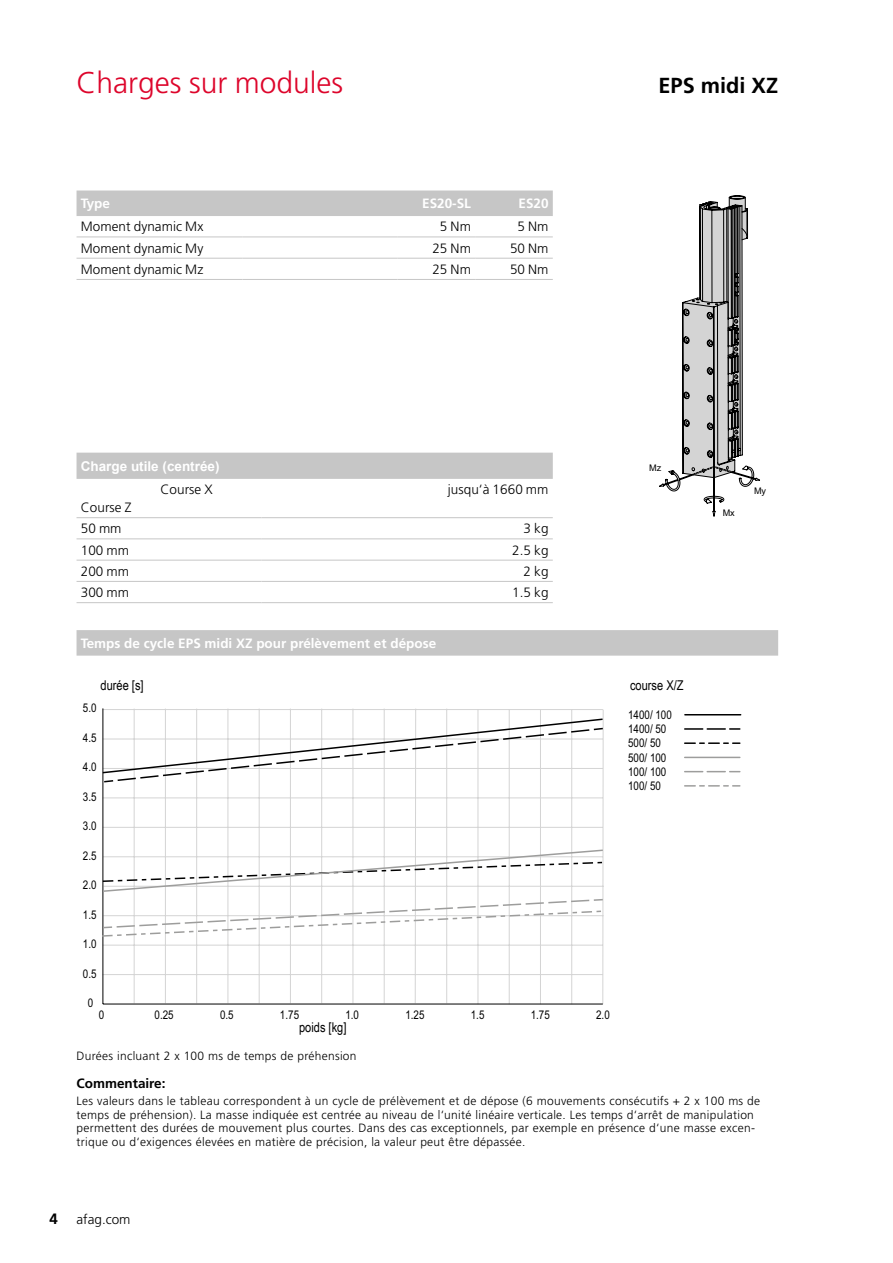
<style>
.page{position:relative;width:893px;height:1263px;background:#fff}
.page>*{position:absolute;margin:0;border:0;box-sizing:border-box;transform-origin:0 0}
.Überschrift_Seite_1{font:300 30px "Frutiger LT Pro";color:#dd052b}
.Modulbezeichnung_bol{font:700 21.75px "Frutiger LT Pro";color:#000}
.Tabelle_Regular_9pt{font:300 13.5px "Frutiger LT Pro";letter-spacing:.005em;color:#000}
.Tabelle_bold_9pt_wei{font:700 13.5px "Frutiger LT Pro";color:#fff}
.Legende_Diagramm{font:13.5px "Arial Narrow";color:#000}
.Tabelle_bold_9pt_wei-2{font:700 13.5px "Arial";color:#fff}
.Untertitel_Grundtext{font:700 13.5px "Frutiger LT Pro";color:#000}
._4_Tabelle_8_9{font:300 12px/13.5px "Frutiger LT Pro";letter-spacing:.025em;color:#000}
.t1{font:12px/14.2px "Arial Narrow";color:#000}
.t2{font:9.15px "Arial";color:#000}
.s1{font-weight:700;font-size:15px}
</style>
<div class="page">
<svg style="left:659px;top:196px;width:101px;height:321px"></svg>
<div style="left:77px;top:630px;width:701px;height:26px;background:#c6c6c6"></div>
<div style="left:77px;top:190px;width:476px;height:26px;background:#c6c6c6"></div>
<hr style="left:242px;top:237px;width:78px;height:1px;background:#c6c6c6">
<hr style="left:320px;top:237px;width:78px;height:1px;background:#c6c6c6">
<hr style="left:398px;top:237px;width:77px;height:1px;background:#c6c6c6">
<hr style="left:475px;top:237px;width:78px;height:1px;background:#c6c6c6">
<hr style="left:242px;top:258px;width:78px;height:1px;background:#c6c6c6">
<hr style="left:320px;top:258px;width:78px;height:1px;background:#c6c6c6">
<hr style="left:398px;top:258px;width:77px;height:1px;background:#c6c6c6">
<hr style="left:475px;top:258px;width:78px;height:1px;background:#c6c6c6">
<hr style="left:77px;top:237px;width:165px;height:1px;background:#c6c6c6">
<hr style="left:242px;top:279px;width:78px;height:1px;background:#c6c6c6">
<hr style="left:320px;top:279px;width:78px;height:1px;background:#c6c6c6">
<hr style="left:398px;top:279px;width:77px;height:1px;background:#c6c6c6">
<hr style="left:475px;top:279px;width:78px;height:1px;background:#c6c6c6">
<hr style="left:77px;top:258px;width:165px;height:1px;background:#c6c6c6">
<hr style="left:77px;top:279px;width:165px;height:1px;background:#c6c6c6">
<div style="left:77px;top:453px;width:476px;height:26px;background:#c6c6c6"></div>
<hr style="left:77px;top:517px;width:184px;height:1px;background:#c6c6c6">
<hr style="left:261px;top:517px;width:292px;height:1px;background:#c6c6c6">
<hr style="left:77px;top:538px;width:184px;height:1px;background:#c6c6c6">
<hr style="left:261px;top:538px;width:292px;height:1px;background:#c6c6c6">
<hr style="left:77px;top:560px;width:184px;height:1px;background:#c6c6c6">
<hr style="left:261px;top:560px;width:292px;height:1px;background:#c6c6c6">
<hr style="left:77px;top:581px;width:184px;height:1px;background:#c6c6c6">
<hr style="left:261px;top:581px;width:292px;height:1px;background:#c6c6c6">
<hr style="left:77px;top:602px;width:184px;height:1px;background:#c6c6c6">
<hr style="left:261px;top:602px;width:292px;height:1px;background:#c6c6c6">
<hr style="left:540px;top:709px;width:1px;height:295px;background:#d4d4d4">
<hr style="left:478px;top:709px;width:1px;height:295px;background:#d4d4d4">
<hr style="left:415px;top:709px;width:1px;height:294px;background:#d4d4d4">
<hr style="left:353px;top:709px;width:1px;height:294px;background:#d4d4d4">
<hr style="left:290px;top:709px;width:1px;height:294px;background:#d4d4d4">
<hr style="left:602px;top:709px;width:2px;height:295px;background:#d4d4d4">
<hr style="left:228px;top:709px;width:1px;height:294px;background:#d4d4d4">
<hr style="left:165px;top:709px;width:1px;height:294px;background:#d4d4d4">
<hr style="left:103px;top:709px;width:500px;height:1px;background:#d4d4d4">
<hr style="left:103px;top:827px;width:500px;height:1px;background:#d4d4d4">
<hr style="left:103px;top:797px;width:500px;height:1px;background:#d4d4d4">
<hr style="left:571px;top:710px;width:1px;height:294px;background:#d4d4d4">
<hr style="left:509px;top:710px;width:1px;height:294px;background:#d4d4d4">
<hr style="left:446px;top:709px;width:1px;height:294px;background:#d4d4d4">
<hr style="left:384px;top:709px;width:1px;height:294px;background:#d4d4d4">
<hr style="left:321px;top:709px;width:1px;height:294px;background:#d4d4d4">
<hr style="left:259px;top:709px;width:1px;height:294px;background:#d4d4d4">
<hr style="left:196px;top:709px;width:1px;height:294px;background:#d4d4d4">
<hr style="left:134px;top:709px;width:1px;height:294px;background:#d4d4d4">
<hr style="left:103px;top:974px;width:500px;height:1px;background:#d4d4d4">
<hr style="left:103px;top:945px;width:500px;height:1px;background:#d4d4d4">
<hr style="left:103px;top:708px;width:1px;height:296px;background:#000">
<hr style="left:103px;top:1004px;width:500px;height:1px;background:#000">
<svg style="left:102px;top:717px;width:502px;height:66px"></svg>
<hr style="left:685px;top:714px;width:56px;height:1px;background:#000">
<svg style="left:685px;top:771px;width:55px;height:1px"></svg>
<svg style="left:685px;top:728px;width:55px;height:2px"></svg>
<hr style="left:685px;top:757px;width:55px;height:1px;background:#9d9d9c">
<svg style="left:685px;top:742px;width:55px;height:2px"></svg>
<svg style="left:685px;top:785px;width:55px;height:2px"></svg>
<svg style="left:102px;top:849px;width:502px;height:88px"></svg>
<p class="Überschrift_Seite_1" style="left:77px;top:65px;width:268px">Charges sur modules</p>
<p class="Modulbezeichnung_bol" style="left:658px;top:72px;width:121px">EPS midi XZ</p>
<p class="Tabelle_bold_9pt_wei" style="left:81px;top:196px;width:31px">Type</p>
<p class="Tabelle_bold_9pt_wei" style="left:422px;top:196px;width:50px">ES20-SL</p>
<p class="Tabelle_bold_9pt_wei" style="left:518px;top:196px;width:32px">ES20</p>
<p class="Tabelle_Regular_9pt" style="left:81px;top:219px;width:124px">Moment dynamic Mx</p>
<p class="Tabelle_Regular_9pt" style="left:440px;top:219px;width:32px">5 Nm</p>
<p class="Tabelle_Regular_9pt" style="left:518px;top:219px;width:32px">5 Nm</p>
<p class="Tabelle_Regular_9pt" style="left:81px;top:240px;width:124px">Moment dynamic My</p>
<p class="Tabelle_Regular_9pt" style="left:432px;top:240px;width:40px">25 Nm</p>
<p class="Tabelle_Regular_9pt" style="left:510px;top:240px;width:40px">50 Nm</p>
<p class="Tabelle_Regular_9pt" style="left:81px;top:261px;width:124px">Moment dynamic Mz</p>
<p class="Tabelle_Regular_9pt" style="left:432px;top:261px;width:40px">25 Nm</p>
<p class="Tabelle_Regular_9pt" style="left:510px;top:261px;width:40px">50 Nm</p>
<p class="Tabelle_bold_9pt_wei-2" style="left:81px;top:457px;width:140px">Charge utile (centrée)</p>
<p class="Tabelle_Regular_9pt" style="left:160px;top:482px;width:54px">Course X</p>
<p class="Tabelle_Regular_9pt" style="left:81px;top:500px;width:52px">Course Z</p>
<p class="Tabelle_Regular_9pt" style="left:448px;top:482px;width:102px">jusqu‘à 1660 mm</p>
<p class="Tabelle_Regular_9pt" style="left:81px;top:521px;width:42px">50 mm</p>
<p class="Tabelle_Regular_9pt" style="left:524px;top:521px;width:26px">3 kg</p>
<p class="Tabelle_Regular_9pt" style="left:81px;top:542px;width:50px">100 mm</p>
<p class="Tabelle_Regular_9pt" style="left:512px;top:542px;width:38px">2.5 kg</p>
<p class="Tabelle_Regular_9pt" style="left:81px;top:563px;width:50px">200 mm</p>
<p class="Tabelle_Regular_9pt" style="left:524px;top:563px;width:26px">2 kg</p>
<p class="Tabelle_Regular_9pt" style="left:81px;top:584px;width:50px">300 mm</p>
<p class="Tabelle_Regular_9pt" style="left:512px;top:584px;width:38px">1.5 kg</p>
<p class="Tabelle_bold_9pt_wei" style="left:81px;top:635px;width:357px">Temps de cycle EPS midi XZ pour prélèvement et dépose</p>
<p class="t2" style="left:649px;top:462px;width:14px">Mz</p>
<p class="Legende_Diagramm" style="left:101px;top:675px;width:45px">durée [s]</p>
<p class="Legende_Diagramm" style="left:630px;top:675px;width:55px">course X/Z</p>
<p class="Legende_Diagramm" style="left:104px;top:677px;width:35px">Zeit [s]</p>
<p class="Legende_Diagramm" style="left:630px;top:677px;width:42px">Hub X/Z</p>
<p class="t1" style="left:83px;top:700px;width:15px">5.0</p>
<p class="t1" style="left:83px;top:730px;width:15px">4.5</p>
<p class="t1" style="left:83px;top:759px;width:15px">4.0</p>
<p class="t1" style="left:83px;top:789px;width:15px">3.5</p>
<p class="t1" style="left:83px;top:818px;width:15px">3.0</p>
<p class="t1" style="left:83px;top:848px;width:15px">2.5</p>
<p class="t1" style="left:83px;top:877px;width:15px">2.0</p>
<p class="t1" style="left:83px;top:907px;width:15px">1.5</p>
<p class="t1" style="left:83px;top:936px;width:15px">1.0</p>
<p class="t1" style="left:83px;top:966px;width:15px">0.5</p>
<p class="t1" style="left:88px;top:995px;width:7px">0</p>
<p class="t1" style="left:99px;top:1007px;width:7px">0</p>
<p class="t1" style="left:155px;top:1007px;width:21px">0.25</p>
<p class="t1" style="left:220px;top:1007px;width:15px">0.5</p>
<p class="t1" style="left:280px;top:1007px;width:21px">1.75</p>
<p class="t1" style="left:345px;top:1007px;width:15px">1.0</p>
<p class="t1" style="left:405px;top:1007px;width:21px">1.25</p>
<p class="t1" style="left:471px;top:1007px;width:15px">1.5</p>
<p class="t1" style="left:531px;top:1007px;width:21px">1.75</p>
<p class="t1" style="left:596px;top:1007px;width:15px">2.0</p>
<p class="Legende_Diagramm" style="left:299px;top:1017px;width:49px">poids [kg]</p>
<p class="Legende_Diagramm" style="left:303px;top:1020px;width:55px">Masse [kg]</p>
<p class="_4_Tabelle_8_9" style="left:77px;top:1049px;width:282px">Durées incluant 2 x 100 ms de temps de préhension</p>
<p class="t1" style="left:628px;top:707px;width:45px">1400/ 100<br>1400/ 50<br>500/ 50<br>500/ 100<br>100/ 100<br>100/ 50</p>
<p class="t2" style="left:723px;top:506px;width:14px">Mx</p>
<p class="t2" style="left:754px;top:485px;width:14px">My</p>
<p class="Untertitel_Grundtext" style="left:77px;top:1075px;width:91px">Commentaire:</p>
<p class="_4_Tabelle_8_9" style="left:77px;top:1094px;width:685px">Les valeurs dans le tableau correspondent à un cycle de prélèvement et de dépose (6 mouvements consécutifs + 2 x 100 ms de temps de préhension). La masse indiquée est centrée au niveau de l‘unité linéaire verticale. Les temps d‘arrêt de manipulation permettent des durées de mouvement plus courtes. Dans des cas exceptionnels, par exemple en présence d‘une masse excen&shy;trique ou d‘exigences élevées en matière de précision, la valeur peut être dépassée.</p>
<p class="Tabelle_Regular_9pt" style="left:49px;top:1211px;width:83px"><span class="s1">4</span> afag.com</p>
</div>
